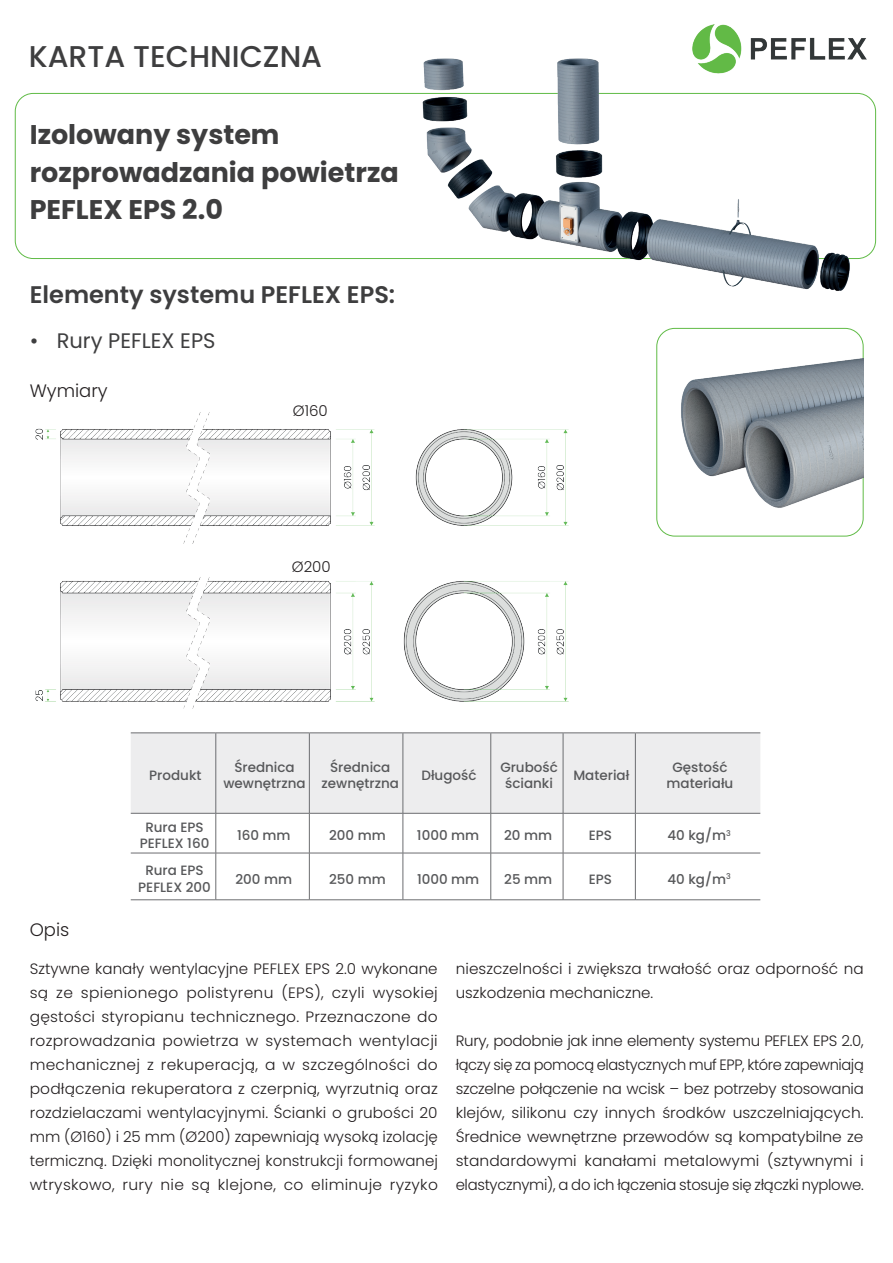
<style>
.page{position:relative;width:893px;height:1263px;background:#fff}
.page>*{position:absolute;margin:0;border:0;box-sizing:border-box;transform-origin:0 0}
.t1{font:500 30px "Poppins";color:#3e3e3f}
.t2{font:700 27px/37.5px "Poppins";color:#3e3e3f}
.t3{font:600 24px "Poppins";color:#3e3e3f}
.t4{font:21px "Poppins";color:#3e3e3f}
.t5{font:300 18px "Poppins";color:#231f20}
.t6{font:300 15px/24px "Poppins";letter-spacing:.005em;color:#231f20;text-align:justify}
.t7{font:500 13.5px/16.2px "Poppins";color:#57585a;text-align:center}
</style>
<div class="page">
<img style="left:35px;top:412px;width:534px;height:322px">
<img style="left:406px;top:58px;width:455px;height:233px">
<img style="left:691px;top:24px;width:176px;height:50px">
<img style="left:657px;top:330px;width:206px;height:206px">
<div style="left:131px;top:733px;width:629px;height:80px;background:#ededee"></div>
<hr style="left:131px;top:732px;width:85px;height:1px;background:#6c6d70">
<hr style="left:216px;top:732px;width:93px;height:1px;background:#6c6d70">
<hr style="left:309px;top:732px;width:94px;height:1px;background:#6c6d70">
<hr style="left:403px;top:732px;width:88px;height:1px;background:#6c6d70">
<hr style="left:491px;top:732px;width:72px;height:1px;background:#6c6d70">
<hr style="left:563px;top:732px;width:72px;height:1px;background:#6c6d70">
<hr style="left:635px;top:732px;width:125px;height:1px;background:#6c6d70">
<hr style="left:131px;top:813px;width:85px;height:1px;background:#6c6d70">
<hr style="left:216px;top:813px;width:93px;height:1px;background:#6c6d70">
<hr style="left:309px;top:813px;width:94px;height:1px;background:#6c6d70">
<hr style="left:403px;top:813px;width:88px;height:1px;background:#6c6d70">
<hr style="left:491px;top:813px;width:72px;height:1px;background:#6c6d70">
<hr style="left:563px;top:813px;width:72px;height:1px;background:#6c6d70">
<hr style="left:635px;top:813px;width:125px;height:1px;background:#6c6d70">
<hr style="left:131px;top:853px;width:85px;height:1px;background:#6c6d70">
<hr style="left:216px;top:853px;width:93px;height:1px;background:#6c6d70">
<hr style="left:309px;top:853px;width:94px;height:1px;background:#6c6d70">
<hr style="left:403px;top:853px;width:88px;height:1px;background:#6c6d70">
<hr style="left:491px;top:853px;width:72px;height:1px;background:#6c6d70">
<hr style="left:563px;top:853px;width:72px;height:1px;background:#6c6d70">
<hr style="left:635px;top:853px;width:125px;height:1px;background:#6c6d70">
<hr style="left:131px;top:899px;width:85px;height:1px;background:#6c6d70">
<hr style="left:216px;top:899px;width:93px;height:1px;background:#6c6d70">
<hr style="left:309px;top:899px;width:94px;height:1px;background:#6c6d70">
<hr style="left:403px;top:899px;width:88px;height:1px;background:#6c6d70">
<hr style="left:491px;top:899px;width:72px;height:1px;background:#6c6d70">
<hr style="left:563px;top:899px;width:72px;height:1px;background:#6c6d70">
<hr style="left:635px;top:899px;width:125px;height:1px;background:#6c6d70">
<hr style="left:216px;top:733px;width:1px;height:80px;background:#6c6d70">
<hr style="left:309px;top:733px;width:1px;height:80px;background:#6c6d70">
<hr style="left:403px;top:733px;width:1px;height:80px;background:#6c6d70">
<hr style="left:490px;top:733px;width:1px;height:80px;background:#6c6d70">
<hr style="left:563px;top:733px;width:1px;height:80px;background:#6c6d70">
<hr style="left:635px;top:733px;width:1px;height:80px;background:#6c6d70">
<hr style="left:216px;top:813px;width:1px;height:40px;background:#6c6d70">
<hr style="left:309px;top:813px;width:1px;height:40px;background:#6c6d70">
<hr style="left:403px;top:813px;width:1px;height:40px;background:#6c6d70">
<hr style="left:490px;top:813px;width:1px;height:40px;background:#6c6d70">
<hr style="left:563px;top:813px;width:1px;height:40px;background:#6c6d70">
<hr style="left:635px;top:813px;width:1px;height:40px;background:#6c6d70">
<hr style="left:216px;top:853px;width:1px;height:47px;background:#6c6d70">
<hr style="left:309px;top:853px;width:1px;height:47px;background:#6c6d70">
<hr style="left:403px;top:853px;width:1px;height:47px;background:#6c6d70">
<hr style="left:490px;top:853px;width:1px;height:47px;background:#6c6d70">
<hr style="left:563px;top:853px;width:1px;height:47px;background:#6c6d70">
<hr style="left:635px;top:853px;width:1px;height:47px;background:#6c6d70">
<h1 class="t1" style="left:29px;top:39px;width:295px">KARTA TECHNICZNA</h1>
<h2 class="t2" style="left:30px;top:116px;width:370px">Izolowany system rozprowadzania powietrza<br>PEFLEX EPS 2.0</h2>
<h3 class="t3" style="left:30px;top:281px;width:367px">Elementy systemu PEFLEX EPS:</h3>
<h3 class="t4" style="left:30px;top:328px;width:187px">• Rury PEFLEX EPS</h3>
<p class="t5" style="left:30px;top:380px;width:79px">Wymiary</p>
<p class="t6" style="left:293px;top:399px;width:36px">Ø160</p>
<p class="t6" style="left:292px;top:554px;width:40px">Ø200</p>
<p class="t7" style="left:149px;top:767px;width:54px">Produkt</p>
<p class="t7" style="left:223px;top:759px;width:84px">Średnica wewnętrzna</p>
<p class="t7" style="left:322px;top:759px;width:79px">Średnica zewnętrzna</p>
<p class="t7" style="left:421px;top:767px;width:56px">Długość</p>
<p class="t7" style="left:500px;top:759px;width:59px">Grubość ścianki</p>
<p class="t7" style="left:573px;top:767px;width:57px">Materiał</p>
<p class="t7" style="left:667px;top:759px;width:68px">Gęstość materiału</p>
<p class="t7" style="left:140px;top:819px;width:71px">Rura EPS<br>PEFLEX 160</p>
<p class="t7" style="left:237px;top:827px;width:55px">160 mm</p>
<p class="t7" style="left:329px;top:827px;width:58px">200 mm</p>
<p class="t7" style="left:417px;top:827px;width:64px">1000 mm</p>
<p class="t7" style="left:504px;top:827px;width:50px">20 mm</p>
<p class="t7" style="left:589px;top:827px;width:25px">EPS</p>
<p class="t7" style="left:667px;top:827px;width:65px">40 kg/m<sup>3</sup></p>
<p class="t7" style="left:138px;top:863px;width:74px">Rura EPS<br>PEFLEX 200</p>
<p class="t7" style="left:236px;top:871px;width:58px">200 mm</p>
<p class="t7" style="left:329px;top:871px;width:58px">250 mm</p>
<p class="t7" style="left:417px;top:871px;width:64px">1000 mm</p>
<p class="t7" style="left:504px;top:871px;width:49px">25 mm</p>
<p class="t7" style="left:589px;top:871px;width:25px">EPS</p>
<p class="t7" style="left:667px;top:871px;width:65px">40 kg/m<sup>3</sup></p>
<p class="t5" style="left:30px;top:919px;width:41px">Opis</p>
<p class="t6" style="left:30px;top:957px;width:410px">Sztywne kanały wentylacyjne PEFLEX EPS 2.0 wykonane są ze spienionego polistyrenu (EPS), czyli wysokiej gęstości styropianu technicznego. Przeznaczone do rozprowadzania powietrza w systemach wentylacji mechanicznej z rekuperacją, a w szczególności do podłączenia rekuperatora z czerpnią, wyrzutnią oraz rozdzielaczami wentylacyjnymi. Ścianki o grubości 20 mm (Ø160) i 25 mm (Ø200) zapewniają wysoką izolację termiczną. Dzięki monolitycznej konstrukcji formowanej wtryskowo, rury nie są klejone, co eliminuje ryzyko</p>
<p class="t6" style="left:456px;top:957px;width:409px">nieszczelności i zwiększa trwałość oraz odporność na uszkodzenia mechaniczne.</p>
<p class="t6" style="left:456px;top:1029px;width:410px">Rury, podobnie jak inne elementy systemu PEFLEX EPS 2.0, łączy się za pomocą elastycznych muf EPP, które zapewniają szczelne połączenie na wcisk – bez potrzeby stosowania klejów, silikonu czy innych środków uszczelniających.<br>Średnice wewnętrzne przewodów są kompatybilne ze standardowymi kanałami metalowymi (sztywnymi i elastycznymi), a do ich łączenia stosuje się złączki nyplowe.</p>
</div>
